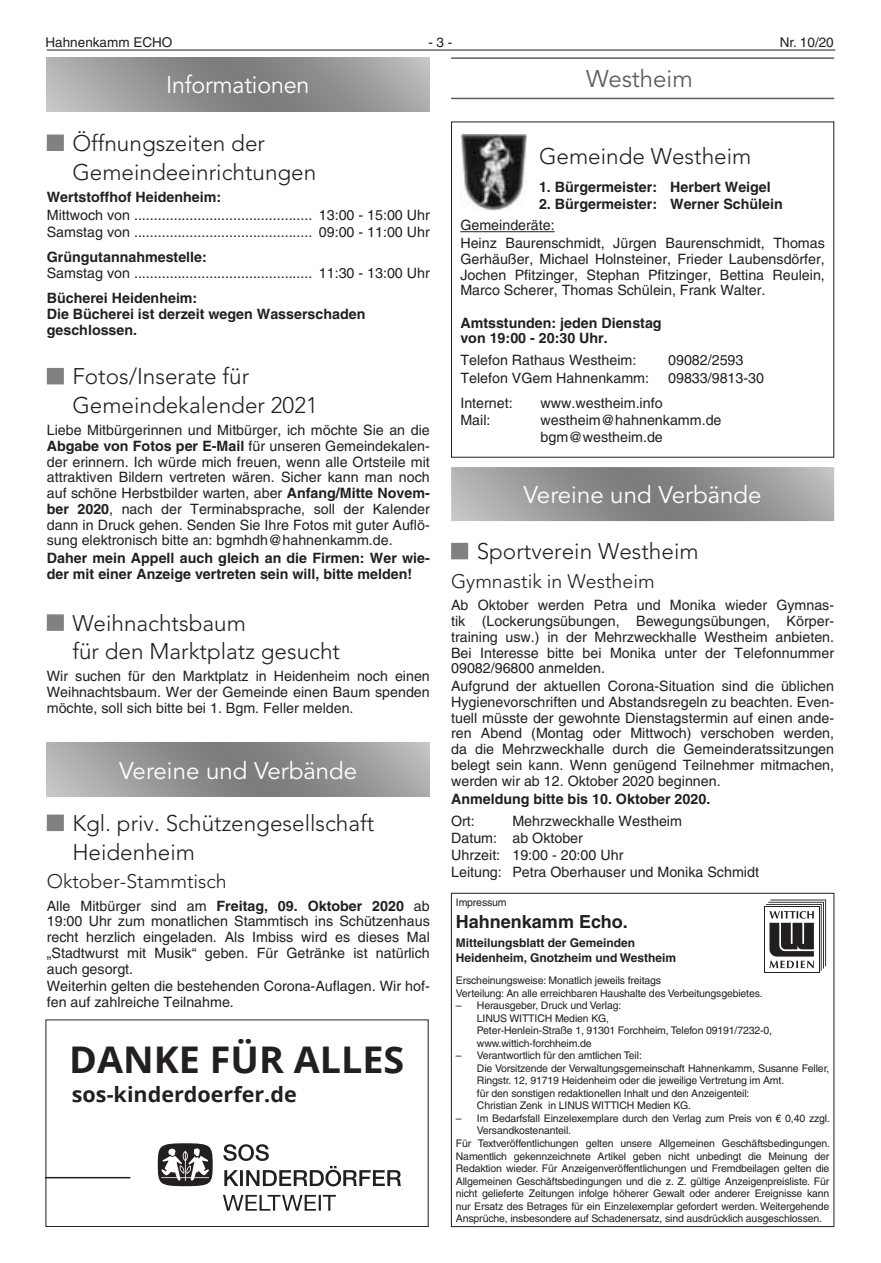
<style>
.page{position:relative;width:881px;height:1263px;background:#fff}
.page>*{position:absolute;margin:0;border:0;box-sizing:border-box;transform-origin:0 0}
.t1{font:700 36.75px "Open Sans";color:#231f20}
.t2{font:24px "Avenir LT";color:#fff}
.t3{font:24px "Avenir LT";color:#5f5f5f}
.t4{font:300 22.5px/28.5px "Avenir LT";color:#231f20}
.t5{font:700 21px "Open Sans";color:#231f20}
.t6{font:300 19.5px "Avenir LT";color:#231f20}
.t7{font:700 18px "Helvetica LT";color:#231f20}
.t8{font:14.25px/15.8px "Helvetica LT";color:#231f20;text-align:justify}
.t9{font:700 14.25px/15.8px "Helvetica LT";color:#231f20}
.t10{font:13.5px "Helvetica LT";color:#231f20}
.t11{font:700 12px/15px "Helvetica LT";color:#231f20}
.t12{font:10.5px/12.6px "Helvetica LT";letter-spacing:-.015em;color:#231f20}
.s1{font-weight:700}
</style>
<div class="page">
<hr style="left:47px;top:50px;width:788px;height:1px;background:#231f20">
<div style="left:47px;top:135px;width:17px;height:16px;background:#838180"></div>
<div style="left:47px;top:368px;width:17px;height:16px;background:#838180"></div>
<div style="left:47px;top:614px;width:17px;height:17px;background:#838180"></div>
<div style="left:47px;top:814px;width:17px;height:17px;background:#838180"></div>
<svg style="left:47px;top:57px;width:382px;height:54px;background:#969696"></svg>
<svg style="left:47px;top:742px;width:382px;height:54px;background:#969696"></svg>
<div style="left:451px;top:543px;width:17px;height:16px;background:#838180"></div>
<hr style="left:451px;top:57px;width:382px;height:2px;background:#5f5f5f">
<hr style="left:451px;top:98px;width:382px;height:1px;background:#5f5f5f">
<hr style="left:460px;top:231px;width:94px;height:1px;background:#231f20">
<img style="left:460px;top:134px;width:66px;height:76px">
<div style="left:451px;top:122px;width:382px;height:336px;border:1px solid #231f20"></div>
<svg style="left:451px;top:467px;width:382px;height:54px;background:#979797"></svg>
<hr style="left:45px;top:1177px;width:85px;height:1px;background:#231f20">
<svg style="left:158px;top:1143px;width:54px;height:43px"></svg>
<svg style="left:223px;top:1144px;width:178px;height:42px"></svg>
<svg style="left:223px;top:1195px;width:113px;height:16px"></svg>
<div style="left:46px;top:1019px;width:382px;height:208px;border:1px solid #231f20"></div>
<div style="left:451px;top:893px;width:382px;height:334px;border:1px solid #231f20"></div>
<svg style="left:764px;top:907px;width:54px;height:65px"></svg>
<svg style="left:765px;top:899px;width:60px;height:72px"></svg>
<p class="t10" style="left:45px;top:34px;width:128px">Hahnenkamm ECHO</p>
<p class="t10" style="left:428px;top:34px;width:26px">- 3 -</p>
<p class="t10" style="left:779px;top:34px;width:56px">Nr. 10/20</p>
<h2 class="t2" style="left:166px;top:71px;width:145px">Informationen</h2>
<h3 class="t4" style="left:72px;top:129px;width:245px">Öffnungszeiten der<br>Gemeindeeinrichtungen</h3>
<p class="t9" style="left:47px;top:189px;width:176px">Wertstoffhof Heidenheim:</p>
<p class="t8" style="left:47px;top:207px;width:85px">Mittwoch von</p>
<p class="t8" style="left:319px;top:207px;width:112px">13:00 - 15:00 Uhr</p>
<p class="t8" style="left:47px;top:224px;width:85px">Samstag von</p>
<p class="t8" style="left:319px;top:224px;width:112px">09:00 - 11:00 Uhr</p>
<p class="t9" style="left:47px;top:249px;width:161px">Grüngutannahmestelle:</p>
<p class="t8" style="left:47px;top:265px;width:85px">Samstag von</p>
<p class="t8" style="left:319px;top:265px;width:112px">11:30 - 13:00 Uhr</p>
<p class="t9" style="left:47px;top:290px;width:320px">Bücherei Heidenheim:<br>Die Bücherei ist derzeit wegen Wasserschaden geschlossen.</p>
<h3 class="t4" style="left:72px;top:362px;width:247px">Fotos/Inserate für<br>Gemeindekalender 2021</h3>
<p class="t8" style="left:47px;top:422px;width:384px">Liebe Mitbürgerinnen und Mitbürger, ich möchte Sie an die <span class="s1">Abgabe von Fotos per E-Mail</span> für unseren Gemeindekalen&shy;der erinnern. Ich würde mich freuen, wenn alle Ortsteile mit attraktiven Bildern vertreten wären. Sicher kann man noch auf schöne Herbstbilder warten, aber <span class="s1">Anfang/Mitte Novem&shy;ber 2020</span>, nach der Terminabsprache, soll der Kalender dann in Druck gehen. Senden Sie Ihre Fotos mit guter Auflö&shy;sung elektronisch bitte an: bgmhdh@hahnenkamm.de.</p>
<p class="t9" style="left:47px;top:550px;width:384px">Daher mein Appell auch gleich an die Firmen: Wer wie&shy;der mit einer Anzeige vertreten sein will, bitte melden!</p>
<h3 class="t4" style="left:72px;top:609px;width:269px">Weihnachtsbaum<br>für den Marktplatz gesucht</h3>
<p class="t8" style="left:47px;top:669px;width:384px">Wir suchen für den Marktplatz in Heidenheim noch einen Weihnachtsbaum. Wer der Gemeinde einen Baum spenden möchte, soll sich bitte bei 1. Bgm. Feller melden.</p>
<h2 class="t3" style="left:586px;top:64px;width:108px">Westheim</h2>
<h3 class="t4" style="left:538px;top:142px;width:214px">Gemeinde Westheim</h3>
<p class="t9" style="left:538px;top:179px;width:233px">1. Bürgermeister: Herbert Weigel</p>
<p class="t9" style="left:538px;top:196px;width:245px">2. Bürgermeister: Werner Schülein</p>
<p class="t8" style="left:460px;top:216px;width:366px;line-height:17.9px">Gemeinderäte:<br>Heinz Baurenschmidt, Jürgen Baurenschmidt, Thomas</p>
<p class="t8" style="left:460px;top:251px;width:366px">Gerhäußer, Michael Holnsteiner, Frieder Laubensdörfer, Jochen Pfitzinger, Stephan Pfitzinger, Bettina Reulein, Marco Scherer, Thomas Schülein, Frank Walter.</p>
<p class="t9" style="left:460px;top:314px;width:203px">Amtsstunden: jeden Dienstag von 19:00 - 20:30 Uhr.</p>
<p class="t8" style="left:460px;top:353px;width:177px">Telefon Rathaus Westheim:</p>
<p class="t8" style="left:668px;top:353px;width:77px">09082/2593</p>
<p class="t8" style="left:460px;top:370px;width:190px">Telefon VGem Hahnenkamm:</p>
<p class="t8" style="left:668px;top:370px;width:97px">09833/9813-30</p>
<p class="t8" style="left:460px;top:395px;width:54px">Internet:</p>
<p class="t8" style="left:540px;top:395px;width:123px">www.westheim.info</p>
<p class="t8" style="left:460px;top:412px;width:32px">Mail:</p>
<p class="t8" style="left:540px;top:411px;width:182px;line-height:17.1px">westheim@hahnenkamm.de bgm@westheim.de</p>
<h2 class="t2" style="left:523px;top:481px;width:239px">Vereine und Verbände</h2>
<h3 class="t4" style="left:476px;top:537px;width:223px">Sportverein Westheim</h3>
<h3 class="t6" style="left:451px;top:570px;width:205px">Gymnastik in Westheim</h3>
<p class="t8" style="left:451px;top:597px;width:384px">Ab Oktober werden Petra und Monika wieder Gymnas&shy;tik (Lockerungsübungen, Bewegungsübungen, Körper&shy;training usw.) in der Mehrzweckhalle Westheim anbieten.<br>Bei Interesse bitte bei Monika unter der Telefonnummer 09082/96800 anmelden.</p>
<p class="t8" style="left:451px;top:678px;width:384px">Aufgrund der aktuellen Corona-Situation sind die üblichen Hygienevorschriften und Abstandsregeln zu beachten. Even&shy;tuell müsste der gewohnte Dienstagstermin auf einen ande&shy;ren Abend (Montag oder Mittwoch) verschoben werden, da die Mehrzweckhalle durch die Gemeinderatssitzungen belegt sein kann. Wenn genügend Teilnehmer mitmachen, werden wir ab 12. Oktober 2020 beginnen.</p>
<p class="t9" style="left:451px;top:790px;width:260px">Anmeldung bitte bis 10. Oktober 2020.</p>
<p class="t8" style="left:451px;top:813px;width:25px">Ort:</p>
<h2 class="t2" style="left:119px;top:757px;width:239px">Vereine und Verbände</h2>
<h3 class="t4" style="left:72px;top:809px;width:303px">Kgl. priv. Schützengesellschaft<br>Heidenheim</h3>
<h3 class="t6" style="left:47px;top:870px;width:181px">Oktober-Stammtisch</h3>
<p class="t8" style="left:47px;top:898px;width:384px">Alle Mitbürger sind am <span class="s1">Freitag, 09. Oktober 2020</span> ab 19:00 Uhr zum monatlichen Stammtisch ins Schützenhaus recht herzlich eingeladen. Als Imbiss wird es dieses Mal „Stadtwurst mit Musik“ geben. Für Getränke ist natürlich auch gesorgt.</p>
<p class="t8" style="left:47px;top:978px;width:384px">Weiterhin gelten die bestehenden Corona-Auflagen. Wir hof&shy;fen auf zahlreiche Teilnahme.</p>
<p class="t8" style="left:451px;top:812px;width:309px;line-height:17.1px;text-align:left;text-indent:61px">Mehrzweckhalle Westheim<br>Datum: ab Oktober<br>Uhrzeit: 19:00 - 20:00 Uhr<br>Leitung: Petra Oberhauser und Monika Schmidt</p>
<p class="t12" style="left:455px;top:896px;width:52px">Impressum</p>
<p class="t7" style="left:455px;top:911px;width:173px">Hahnenkamm Echo.</p>
<p class="t11" style="left:455px;top:935px;width:222px">Mitteilungsblatt der Gemeinden<br>Heidenheim, Gnotzheim und Westheim</p>
<p class="t12" style="left:455px;top:974px;width:308px">Erscheinungsweise: Monatlich jeweils freitags<br>Verteilung: An alle erreichbaren Haushalte des Verbeitungsgebietes.</p>
<p class="t12" style="left:476px;top:999px;width:296px;text-indent:-21px">– Herausgeber, Druck und Verlag:<br>LINUS WITTICH Medien KG,<br>Peter-Henlein-Straße 1, 91301 Forchheim, Telefon 09191/7232-0, www.wittich-forchheim.de</p>
<p class="t12" style="left:476px;top:1049px;width:354px;text-indent:-21px">– Verantwortlich für den amtlichen Teil:<br>Die Vorsitzende der Verwaltungsgemeinschaft Hahnenkamm, Susanne Feller, Ringstr. 12, 91719 Heidenheim oder die jeweilige Vertretung im Amt.<br>für den sonstigen redaktionellen Inhalt und den Anzeigenteil:<br>Christian Zenk in LINUS WITTICH Medien KG.</p>
<p class="t12" style="left:455px;top:1112px;width:375px">– Im Bedarfsfall Einzelexemplare durch den Verlag zum Preis von € 0,40 zzgl.</p>
<p class="t12" style="left:476px;top:1124px;width:96px">Versandkostenanteil.</p>
<p class="t12" style="left:455px;top:1137px;width:375px">Für Textveröffentlichungen gelten unsere Allgemeinen Geschäftsbedingungen.</p>
<p class="t12" style="left:455px;top:1149px;width:375px">Namentlich gekennzeichnete Artikel geben nicht unbedingt die Meinung der</p>
<p class="t12" style="left:455px;top:1162px;width:375px">Redaktion wieder. Für Anzeigenveröffentlichungen und Fremdbeilagen gelten die</p>
<p class="t12" style="left:455px;top:1174px;width:375px">Allgemeinen Geschäftsbedingungen und die z. Z. gültige Anzeigenpreisliste. Für</p>
<p class="t12" style="left:455px;top:1187px;width:375px">nicht gelieferte Zeitungen infolge höherer Gewalt oder anderer Ereignisse kann</p>
<p class="t12" style="left:455px;top:1199px;width:375px">nur Ersatz des Betrages für ein Einzelexemplar gefordert werden. Weitergehende</p>
<p class="t12" style="left:455px;top:1212px;width:367px">Ansprüche, insbesondere auf Schadenersatz, sind ausdrücklich ausgeschlossen.</p>
<h1 class="t1" style="left:69px;top:1033px;width:336px">DANKE FÜR ALLES</h1>
<h3 class="t5" style="left:72px;top:1079px;width:226px">sos-kinderdoerfer.de</h3>
</div>
